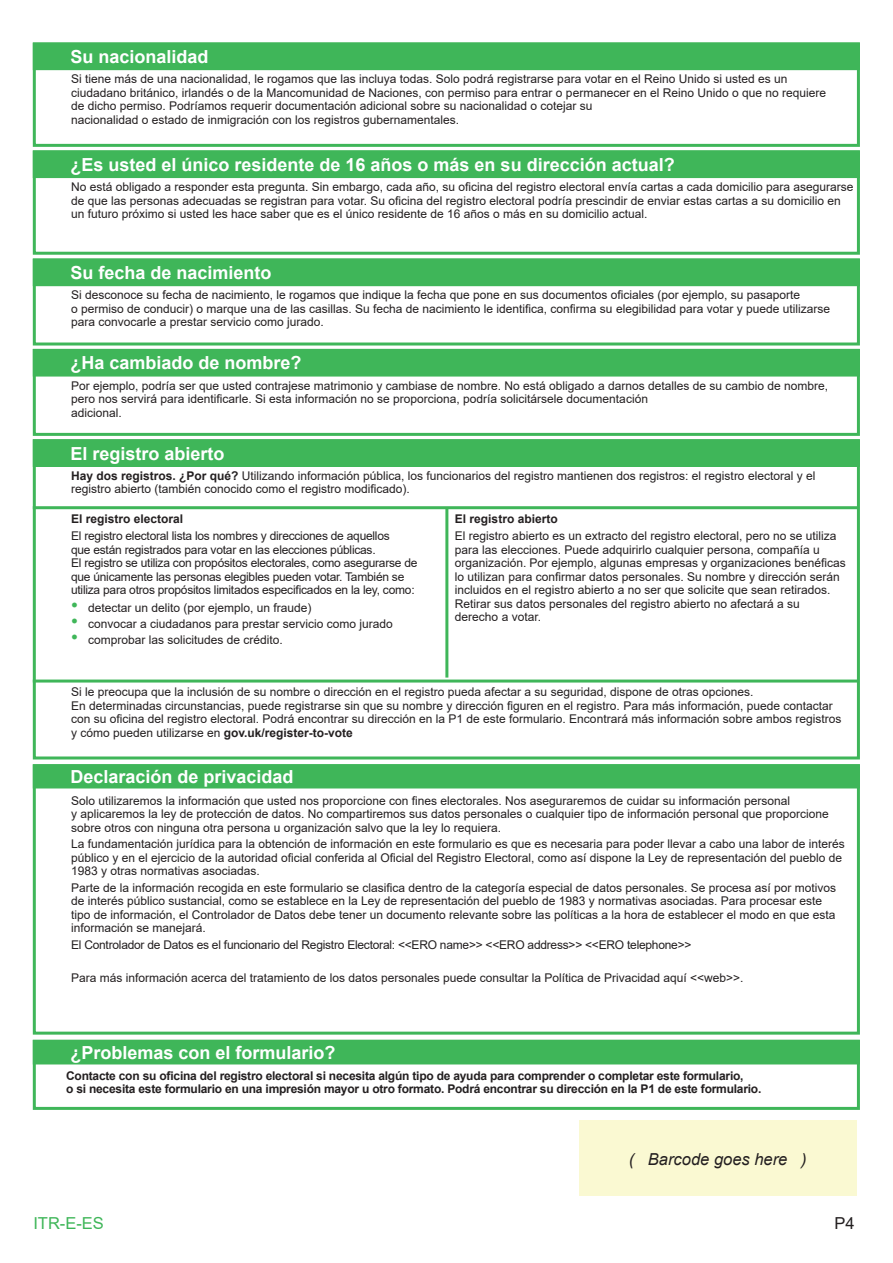
<style>
.page{position:relative;width:893px;height:1263px;background:#fff}
.page>*{position:absolute;margin:0;border:0;box-sizing:border-box;transform-origin:0 0}
.t1{font:700 18px "Arial";color:#fff}
.t2{font:italic 16.5px "Arial";color:#231f20}
.t3{font:16.5px "Arial";color:#3fb659}
.t4{font:16.5px "Arial";color:#231f20}
.t5{font:12px/13.5px "Arial";color:#231f20}
.t6{font:12px/13.5px "Arial";letter-spacing:-.02em;color:#231f20}
.t7{font:700 12px/13.5px "Arial";letter-spacing:-.02em;color:#231f20}
.t8{font:700 12px "Arial";color:#231f20}
.s1{font-weight:700}
.s2{font-size:19.5px;color:#3fb659}
</style>
<div class="page">
<div style="left:579px;top:1121px;width:277px;height:75px;background:#faf9d2"></div>
<div style="left:33px;top:349px;width:827px;height:87px;border:3px solid #3fb659"></div>
<div style="left:33px;top:259px;width:827px;height:86px;border:3px solid #3fb659"></div>
<div style="left:33px;top:150px;width:827px;height:105px;border:3px solid #3fb659"></div>
<div style="left:33px;top:43px;width:827px;height:104px;border:3px solid #3fb659"></div>
<div style="left:33px;top:764px;width:827px;height:271px;border:3px solid #3fb659"></div>
<div style="left:33px;top:439px;width:827px;height:320px;border:3px solid #3fb659"></div>
<div style="left:33px;top:1040px;width:827px;height:70px;border:3px solid #3fb659"></div>
<div style="left:34px;top:350px;width:825px;height:26px;background:#3fb659"></div>
<div style="left:33px;top:349px;width:827px;height:28px;border:2px solid #3fb659"></div>
<div style="left:34px;top:259px;width:825px;height:26px;background:#3fb659"></div>
<div style="left:33px;top:259px;width:827px;height:27px;border:2px solid #3fb659"></div>
<div style="left:34px;top:151px;width:825px;height:26px;background:#3fb659"></div>
<div style="left:33px;top:150px;width:827px;height:28px;border:2px solid #3fb659"></div>
<div style="left:34px;top:43px;width:825px;height:26px;background:#3fb659"></div>
<div style="left:33px;top:43px;width:827px;height:27px;border:2px solid #3fb659"></div>
<div style="left:34px;top:440px;width:825px;height:26px;background:#3fb659"></div>
<div style="left:33px;top:439px;width:827px;height:28px;border:2px solid #3fb659"></div>
<div style="left:34px;top:765px;width:825px;height:23px;background:#3fb659"></div>
<div style="left:33px;top:764px;width:827px;height:24px;border:2px solid #3fb659"></div>
<div style="left:34px;top:1040px;width:825px;height:24px;background:#3fb659"></div>
<hr style="left:33px;top:679px;width:825px;height:3px;background:#3fb659">
<hr style="left:33px;top:506px;width:825px;height:3px;background:#3fb659">
<hr style="left:445px;top:508px;width:3px;height:169px;background:#3fb659">
<h1 class="t1" style="left:70px;top:44px;width:140px">Su nacionalidad</h1>
<p class="t5" style="left:71px;top:72px;width:757px">Si tiene más de una nacionalidad, le rogamos que las incluya todas. Solo podrá registrarse para votar en el Reino Unido si usted es un ciudadano británico, irlandés o de la Mancomunidad de Naciones, con permiso para entrar o permanecer en el Reino Unido o que no requiere de dicho permiso. Podríamos requerir documentación adicional sobre su nacionalidad o cotejar su<br>nacionalidad o estado de inmigración con los registros gubernamentales.</p>
<h1 class="t1" style="left:70px;top:152px;width:606px">¿Es usted el único residente de 16 años o más en su dirección actual?</h1>
<p class="t5" style="left:71px;top:180px;width:784px">No está obligado a responder esta pregunta. Sin embargo, cada año, su oficina del registro electoral envía cartas a cada domicilio para asegurarse de que las personas adecuadas se registran para votar. Su oficina del registro electoral podría prescindir de enviar estas cartas a su domicilio en un futuro próximo si usted les hace saber que es el único residente de 16 años o más en su domicilio actual.</p>
<h1 class="t1" style="left:70px;top:260px;width:203px">Su fecha de nacimiento</h1>
<p class="t5" style="left:71px;top:288px;width:760px">Si desconoce su fecha de nacimiento, le rogamos que indique la fecha que pone en sus documentos oficiales (por ejemplo, su pasaporte<br>o permiso de conducir) o marque una de las casillas. Su fecha de nacimiento le identifica, confirma su elegibilidad para votar y puede utilizarse para convocarle a prestar servicio como jurado.</p>
<h1 class="t1" style="left:70px;top:350px;width:233px">¿Ha cambiado de nombre?</h1>
<p class="t5" style="left:71px;top:379px;width:759px">Por ejemplo, podría ser que usted contrajese matrimonio y cambiase de nombre. No está obligado a darnos detalles de su cambio de nombre, pero nos servirá para identificarle. Si esta información no se proporciona, podría solicitársele documentación<br>adicional.</p>
<h1 class="t1" style="left:70px;top:441px;width:156px">El registro abierto</h1>
<p class="t5" style="left:71px;top:469px;width:746px"><span class="s1">Hay dos registros. ¿Por qué?</span> Utilizando información pública, los funcionarios del registro mantienen dos registros: el registro electoral y el registro abierto (también conocido como el registro modificado).</p>
<p class="t8" style="left:71px;top:510px;width:114px">El registro electoral</p>
<p class="t6" style="left:71px;top:529px;width:348px">El registro electoral lista los nombres y direcciones de aquellos<br>que están registrados para votar en las elecciones públicas.<br>El registro se utiliza con propósitos electorales, como asegurarse de que únicamente las personas elegibles pueden votar. También se utiliza para otros propósitos limitados especificados en la ley, como:</p>
<p class="t5" style="left:71px;top:601px;width:242px"><span class="s2">•</span> detectar un delito (por ejemplo, un fraude)</p>
<p class="t5" style="left:71px;top:617px;width:323px"><span class="s2">•</span> convocar a ciudadanos para prestar servicio como jurado</p>
<p class="t5" style="left:71px;top:633px;width:213px"><span class="s2">•</span> comprobar las solicitudes de crédito.</p>
<p class="t8" style="left:455px;top:510px;width:104px">El registro abierto</p>
<p class="t5" style="left:455px;top:529px;width:392px">El registro abierto es un extracto del registro electoral, pero no se utiliza para las elecciones. Puede adquirirlo cualquier persona, compañía u organización. Por ejemplo, algunas empresas y organizaciones benéficas lo utilizan para confirmar datos personales. Su nombre y dirección serán incluidos en el registro abierto a no ser que solicite que sean retirados.<br>Retirar sus datos personales del registro abierto no afectará a su derecho a votar.</p>
<p class="t5" style="left:71px;top:685px;width:772px">Si le preocupa que la inclusión de su nombre o dirección en el registro pueda afectar a su seguridad, dispone de otras opciones.<br>En determinadas circunstancias, puede registrarse sin que su nombre y dirección figuren en el registro. Para más información, puede contactar con su oficina del registro electoral. Podrá encontrar su dirección en la P1 de este formulario. Encontrará más información sobre ambos registros y cómo pueden utilizarse en <span class="s1">gov.uk/register-to-vote</span></p>
<h1 class="t1" style="left:70px;top:764px;width:225px">Declaración de privacidad</h1>
<p class="t5" style="left:71px;top:794px;width:759px">Solo utilizaremos la información que usted nos proporcione con fines electorales. Nos aseguraremos de cuidar su información personal<br>y aplicaremos la ley de protección de datos. No compartiremos sus datos personales o cualquier tipo de información personal que proporcione sobre otros con ninguna otra persona u organización salvo que la ley lo requiera.</p>
<p class="t5" style="left:71px;top:837px;width:775px">La fundamentación jurídica para la obtención de información en este formulario es que es necesaria para poder llevar a cabo una labor de interés público y en el ejercicio de la autoridad oficial conferida al Oficial del Registro Electoral, como así dispone la Ley de representación del pueblo de<br>1983 y otras normativas asociadas.</p>
<p class="t5" style="left:71px;top:881px;width:767px">Parte de la información recogida en este formulario se clasifica dentro de la categoría especial de datos personales. Se procesa así por motivos de interés público sustancial, como se establece en la Ley de representación del pueblo de 1983 y normativas asociadas. Para procesar este tipo de información, el Controlador de Datos debe tener un documento relevante sobre las políticas a la hora de establecer el modo en que esta información se manejará.</p>
<p class="t6" style="left:71px;top:938px;width:622px">El Controlador de Datos es el funcionario del Registro Electoral: &lt;&lt;ERO name&gt;&gt; &lt;&lt;ERO address&gt;&gt; &lt;&lt;ERO telephone&gt;&gt;</p>
<p class="t5" style="left:71px;top:971px;width:674px">Para más información acerca del tratamiento de los datos personales puede consultar la Política de Privacidad aquí &lt;&lt;web&gt;&gt;.</p>
<h1 class="t1" style="left:70px;top:1040px;width:267px">¿Problemas con el formulario?</h1>
<p class="t7" style="left:66px;top:1069px;width:697px">Contacte con su oficina del registro electoral si necesita algún tipo de ayuda para comprender o completar este formulario,<br>o si necesita este formulario en una impresión mayor u otro formato. Podrá encontrar su dirección en la P1 de este formulario.</p>
<h2 class="t2" style="left:629px;top:1148px;width:179px">( Barcode goes here )</h2>
<h2 class="t3" style="left:33px;top:1212px;width:72px">ITR-E-ES</h2>
<h2 class="t4" style="left:834px;top:1212px;width:22px">P4</h2>
</div>
